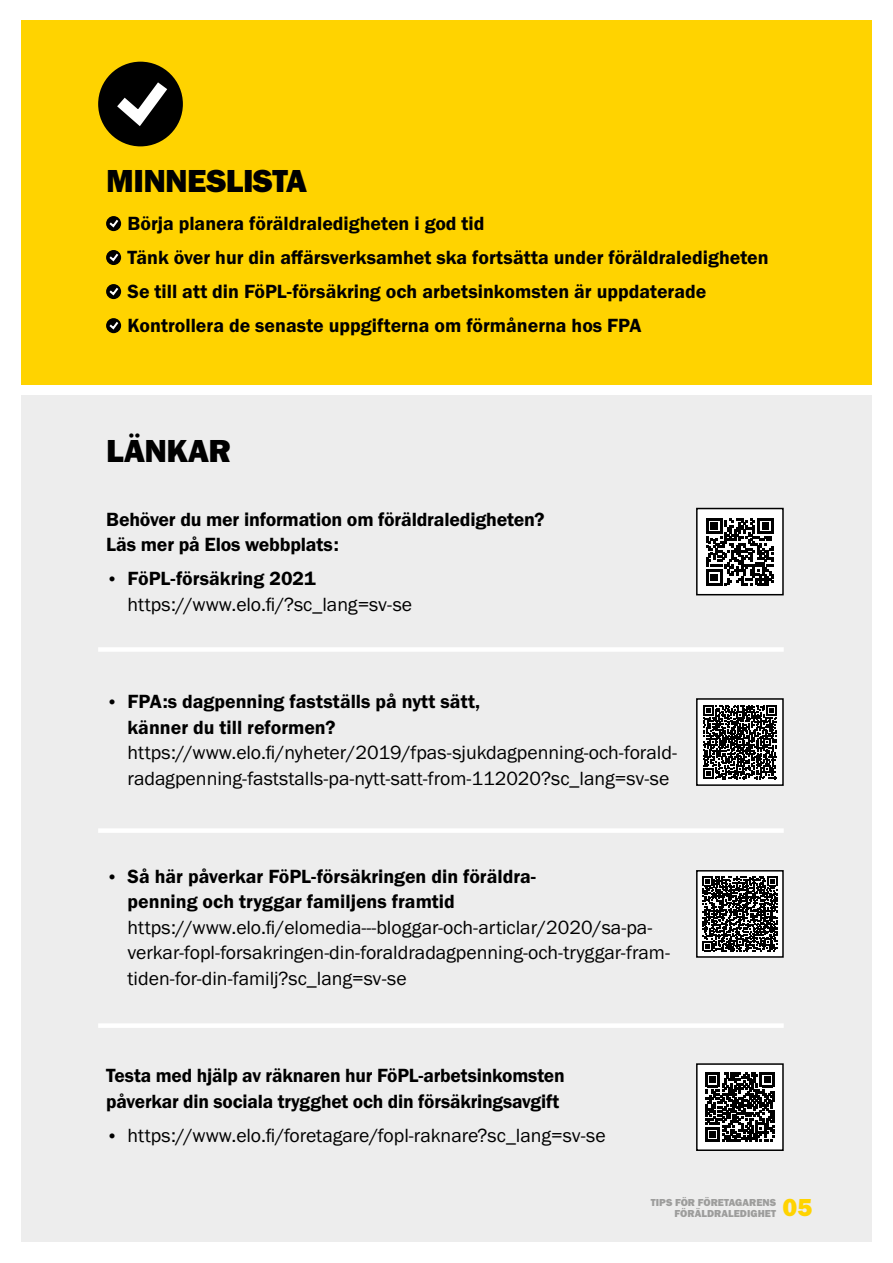
<style>
.page{position:relative;width:893px;height:1263px;background:#fff}
.page>*{position:absolute;margin:0;border:0;box-sizing:border-box;transform-origin:0 0}
.VÄLIOTSIKKO_HEAVY_17{font:33px "Franklin Gothic URW Hea";letter-spacing:-.02em;color:#000}
.t1{font:25.5px "Franklin Gothic URW Hea";color:#ffd300}
.t2{font:19.8px/25.5px "Franklin Gothic URW Boo";color:#000}
.KIRJALEIPIS_12_14_A{font:19.8px/25.5px "Franklin Gothic URW Dem";color:#000}
.t3{font:10.5px/11.2px "Franklin Gothic URW Hea";color:#9d9d9c;text-align:right}
.s1{font-family:"Franklin Gothic URW Boo";font-size:18px}
.s2{font-size:18px}
.s3{font-family:"Franklin Gothic URW Dem"}
</style>
<div class="page">
<div style="left:21px;top:395px;width:851px;height:847px;background:#ededed"></div>
<div style="left:21px;top:20px;width:851px;height:365px;background:#ffd300"></div>
<div style="left:98px;top:62px;width:85px;height:84px;background:#000;border-radius:50%"></div>
<svg style="left:105px;top:70px;width:74px;height:65px"></svg>
<svg style="left:106px;top:216px;width:15px;height:15px"></svg>
<svg style="left:107px;top:217px;width:13px;height:12px"></svg>
<svg style="left:106px;top:250px;width:15px;height:15px"></svg>
<svg style="left:107px;top:251px;width:13px;height:12px"></svg>
<svg style="left:106px;top:284px;width:15px;height:15px"></svg>
<svg style="left:107px;top:285px;width:13px;height:12px"></svg>
<svg style="left:106px;top:318px;width:15px;height:15px"></svg>
<svg style="left:107px;top:320px;width:13px;height:11px"></svg>
<div style="left:697px;top:508px;width:86px;height:87px;background:#fff"></div>
<svg style="left:706px;top:518px;width:68px;height:67px"></svg>
<div style="left:696px;top:508px;width:88px;height:87px;border:2px solid #000"></div>
<div style="left:697px;top:699px;width:86px;height:86px;background:#fff"></div>
<svg style="left:703px;top:705px;width:74px;height:74px"></svg>
<div style="left:696px;top:698px;width:88px;height:88px;border:2px solid #000"></div>
<div style="left:697px;top:871px;width:86px;height:86px;background:#fff"></div>
<svg style="left:702px;top:876px;width:75px;height:75px"></svg>
<div style="left:696px;top:870px;width:88px;height:88px;border:2px solid #000"></div>
<div style="left:697px;top:1064px;width:86px;height:86px;background:#fff"></div>
<svg style="left:705px;top:1072px;width:70px;height:70px"></svg>
<div style="left:696px;top:1063px;width:88px;height:88px;border:2px solid #000"></div>
<div style="left:98px;top:647px;width:686px;height:5px;background:#fff"></div>
<div style="left:98px;top:828px;width:686px;height:5px;background:#fff"></div>
<div style="left:98px;top:1023px;width:686px;height:5px;background:#fff"></div>
<p class="VÄLIOTSIKKO_HEAVY_17" style="left:106px;top:160px;width:202px">MINNESLISTA</p>
<p class="KIRJALEIPIS_12_14_A" style="left:106px;top:210px;width:380px"><span class="s1">•</span> Börja planera föräldraledigheten i god tid</p>
<p class="KIRJALEIPIS_12_14_A" style="left:106px;top:244px;width:664px"><span class="s1">•</span> Tänk över hur din affärsverksamhet ska fortsätta under föräldraledigheten</p>
<p class="KIRJALEIPIS_12_14_A" style="left:106px;top:278px;width:602px"><span class="s1">•</span> Se till att din FöPL-försäkring och arbetsinkomsten är uppdaterade</p>
<p class="KIRJALEIPIS_12_14_A" style="left:106px;top:312px;width:537px"><span class="s1">•</span> Kontrollera de senaste uppgifterna om förmånerna hos FPA</p>
<p class="VÄLIOTSIKKO_HEAVY_17" style="left:106px;top:430px;width:127px">LÄNKAR</p>
<p class="KIRJALEIPIS_12_14_A" style="left:106px;top:506px;width:440px">Behöver du mer information om föräldraledigheten?<br>Läs mer på Elos webbplats:</p>
<p class="t2" style="left:128px;top:565px;width:286px;text-indent:-21px"><span class="s2">•</span> <span class="s3">FöPL-försäkring 2021 </span>https://www.elo.fi/?sc_lang=sv-se</p>
<p class="t2" style="left:128px;top:689px;width:551px;text-indent:-21px"><span class="s2">•</span> <span class="s3">FPA:s dagpenning fastställs på nytt sätt,<br>känner du till reformen? </span>https://www.elo.fi/nyheter/2019/fpas-sjukdagpenning-och-forald&shy;radagpenning-faststalls-pa-nytt-satt-from-112020?sc_lang=sv-se</p>
<p class="t2" style="left:128px;top:863px;width:544px;text-indent:-21px"><span class="s2">•</span> <span class="s3">Så här påverkar FöPL-försäkringen din föräldra-<br>penning och tryggar familjens framtid </span>https://www.elo.fi/elomedia---bloggar-och-articlar/2020/sa-pa&shy;verkar-fopl-forsakringen-din-foraldradagpenning-och-tryggar-fram&shy;tiden-for-din-familj?sc_lang=sv-se</p>
<p class="KIRJALEIPIS_12_14_A" style="left:106px;top:1063px;width:460px">Testa med hjälp av räknaren hur FöPL-arbetsinkomsten påverkar din sociala trygghet och din försäkringsavgift</p>
<p class="t2" style="left:106px;top:1122px;width:501px"><span class="s2">•</span> https://www.elo.fi/foretagare/fopl-raknare?sc_lang=sv-se</p>
<p class="t3" style="left:651px;top:1197px;width:127px">TIPS FÖR FÖRETAGARENS<br>FÖRÄLDRALEDIGHET</p>
<p class="t1" style="left:782px;top:1191px;width:31px">05</p>
</div>
